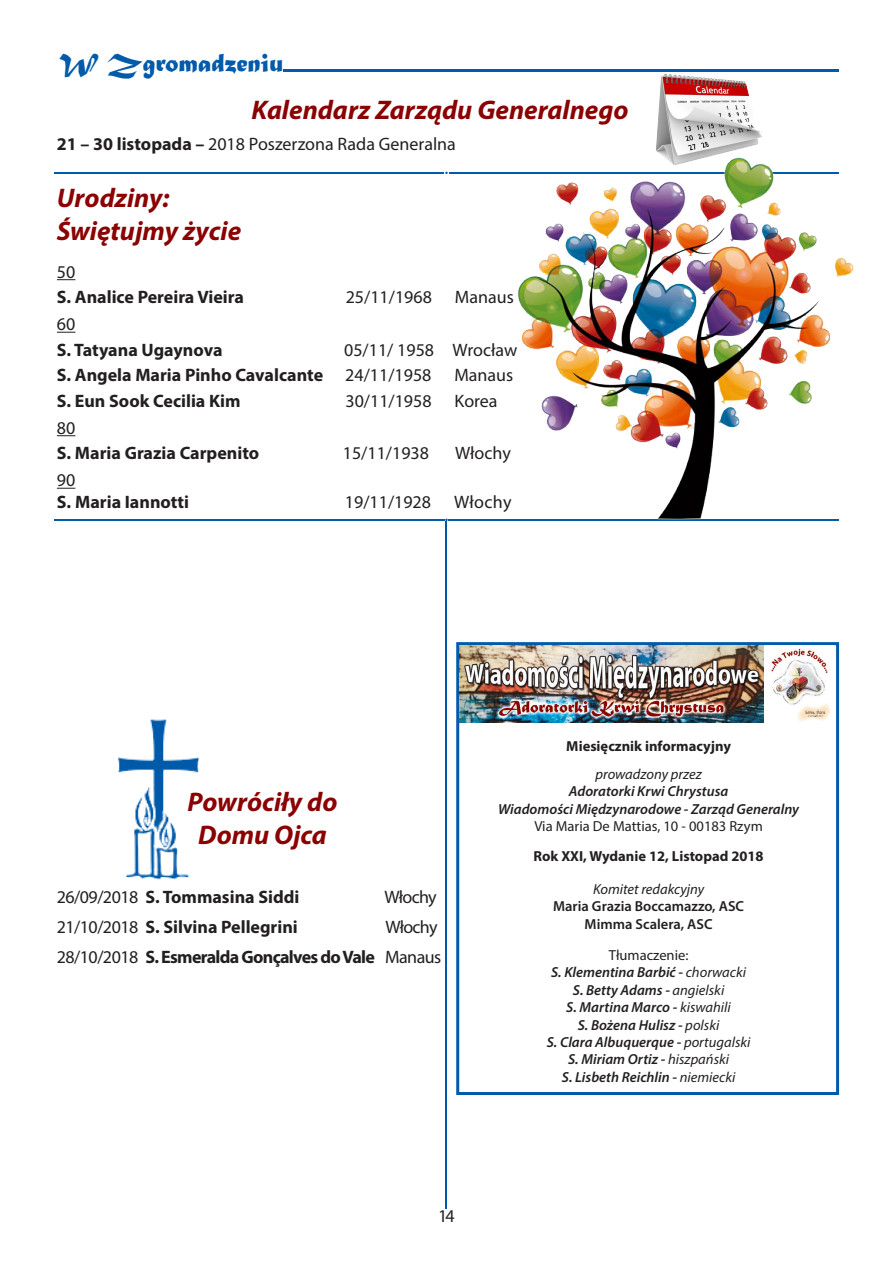
<style>
.page{position:relative;width:893px;height:1263px;background:#fff}
.page>*{position:absolute;margin:0;border:0;box-sizing:border-box;transform-origin:0 0}
.t1{font:italic 700 27px/32.4px "Myriad Pro";color:#8b0202}
.t2{font:27px "Matura MT Script Capitals";color:#015aaa}
.t3{font:700 18px "Myriad Pro";color:#231f20}
.t4{font:18px "Myriad Pro";color:#231f20}
.t5{font:700 18px "Myriad Pro";letter-spacing:-.04em;color:#231f20}
.t6{font:italic 600 14.55px "Myriad Pro";color:#231f20}
.t7{font:700 14.55px "Myriad Pro";color:#231f20}
.t8{font:14.55px "Myriad Pro";color:#231f20}
.t9{font:600 14.55px "Myriad Pro";color:#231f20}
.t10{font:italic 14.55px "Myriad Pro";color:#231f20}
.s1{font-weight:700}
.s2{font-weight:400}
</style>
<div class="page">
<hr style="left:54px;top:172px;width:390px;height:2px;background:#015aaa">
<hr style="left:449px;top:172px;width:390px;height:2px;background:#015aaa">
<hr style="left:446px;top:522px;width:1px;height:687px;background:#015aaa">
<svg style="left:57px;top:279px;width:18px;height:1px"></svg>
<svg style="left:57px;top:332px;width:18px;height:1px"></svg>
<svg style="left:57px;top:435px;width:18px;height:1px"></svg>
<svg style="left:57px;top:488px;width:18px;height:1px"></svg>
<img style="left:644px;top:69px;width:133px;height:86px">
<img style="left:118px;top:719px;width:82px;height:161px">
<hr style="left:54px;top:519px;width:391px;height:2px;background:#015aaa">
<hr style="left:448px;top:519px;width:391px;height:2px;background:#015aaa">
<img style="left:518px;top:155px;width:336px;height:365px">
<div style="left:456px;top:642px;width:383px;height:453px;border:3px solid #015aaa"></div>
<img style="left:459px;top:645px;width:304px;height:78px">
<img style="left:767px;top:645px;width:65px;height:77px">
<svg style="left:284px;top:70px;width:555px;height:2px"></svg>
<p class="t2" style="left:60px;top:46px;width:226px">W Zgromadzeniu</p>
<p class="t1" style="left:252px;top:93px;width:378px">Kalendarz Zarządu Generalnego</p>
<p class="t4" style="left:57px;top:133px;width:401px"><span class="s1">21 – 30 listopada –</span> 2018 Poszerzona Rada Generalna</p>
<p class="t1" style="left:57px;top:181px;width:186px">Urodziny:<br>Świętujmy życie</p>
<p class="t4" style="left:57px;top:261px;width:20px">50</p>
<p class="t3" style="left:57px;top:286px;width:188px">S. Analice Pereira Vieira</p>
<p class="t4" style="left:346px;top:286px;width:88px">25/11/1968</p>
<p class="t4" style="left:455px;top:286px;width:60px">Manaus</p>
<p class="t4" style="left:57px;top:313px;width:20px">60</p>
<p class="t3" style="left:57px;top:338px;width:167px">S. Tatyana Ugaynova</p>
<p class="t4" style="left:344px;top:339px;width:175px">05/11/ 1958 Wrocław</p>
<p class="t3" style="left:57px;top:364px;width:376px">S. Angela Maria Pinho Cavalcante <span class="s2">24/11/1958</span></p>
<p class="t4" style="left:454px;top:364px;width:60px">Manaus</p>
<p class="t3" style="left:57px;top:389px;width:185px">S. Eun Sook Cecilia Kim</p>
<p class="t4" style="left:345px;top:390px;width:88px">30/11/1958</p>
<p class="t4" style="left:455px;top:390px;width:45px">Korea</p>
<p class="t4" style="left:57px;top:417px;width:20px">80</p>
<p class="t3" style="left:57px;top:442px;width:204px">S. Maria Grazia Carpenito</p>
<p class="t4" style="left:343px;top:442px;width:88px">15/11/1938</p>
<p class="t4" style="left:455px;top:442px;width:57px">Włochy</p>
<p class="t4" style="left:57px;top:469px;width:20px">90</p>
<p class="t3" style="left:57px;top:490px;width:134px">S. Maria Iannotti</p>
<p class="t4" style="left:345px;top:491px;width:88px">19/11/1928</p>
<p class="t4" style="left:454px;top:491px;width:59px">Włochy</p>
<p class="t1" style="left:188px;top:785px;width:151px">Powróciły do</p>
<p class="t1" style="left:198px;top:817px;width:130px">Domu Ojca</p>
<p class="t3" style="left:57px;top:885px;width:244px"><span class="s2">26/09/2018</span> S. Tommasina Siddi</p>
<p class="t4" style="left:385px;top:886px;width:54px">Włochy</p>
<p class="t3" style="left:57px;top:915px;width:242px"><span class="s2">21/10/2018</span> S. Silvina Pellegrini</p>
<p class="t4" style="left:385px;top:916px;width:54px">Włochy</p>
<p class="t5" style="left:57px;top:945px;width:386px"><span class="s2">28/10/2018</span> S. Esmeralda Gonçalves do Vale <span class="s2">Manaus</span></p>
<p class="t7" style="left:566px;top:736px;width:166px">Miesięcznik informacyjny</p>
<p class="t10" style="left:595px;top:765px;width:108px">prowadzony przez</p>
<p class="t6" style="left:569px;top:782px;width:161px">Adoratorki Krwi Chrystusa</p>
<p class="t6" style="left:498px;top:800px;width:303px">Wiadomości Międzynarodowe - Zarząd Generalny</p>
<p class="t8" style="left:534px;top:817px;width:230px">Via Maria De Mattias, 10 - 00183 Rzym</p>
<p class="t7" style="left:534px;top:847px;width:232px">Rok XXI, Wydanie 12, Listopad 2018</p>
<p class="t10" style="left:593px;top:880px;width:113px">Komitet redakcyjny</p>
<p class="t9" style="left:553px;top:897px;width:192px">Maria Grazia Boccamazzo, ASC</p>
<p class="t9" style="left:585px;top:914px;width:130px">Mimma Scalera, ASC</p>
<p class="t8" style="left:609px;top:946px;width:81px">Tłumaczenie:</p>
<p class="t6" style="left:551px;top:963px;width:196px">S. Klementina Barbić - <span class="s2">chorwacki</span></p>
<p class="t6" style="left:573px;top:980px;width:153px">S. Betty Adams - <span class="s2">angielski</span></p>
<p class="t6" style="left:566px;top:998px;width:166px">S. Martina Marco - <span class="s2">kiswahili</span></p>
<p class="t6" style="left:578px;top:1015px;width:143px">S. Bożena Hulisz - <span class="s2">polski</span></p>
<p class="t6" style="left:547px;top:1033px;width:205px">S. Clara Albuquerque - <span class="s2">portugalski</span></p>
<p class="t6" style="left:568px;top:1050px;width:163px">S. Miriam Ortiz - <span class="s2">hiszpański</span></p>
<p class="t6" style="left:562px;top:1068px;width:175px">S. Lisbeth Reichlin - <span class="s2">niemiecki</span></p>
<p class="t4" style="left:438px;top:1205px;width:18px">14</p>
</div>
